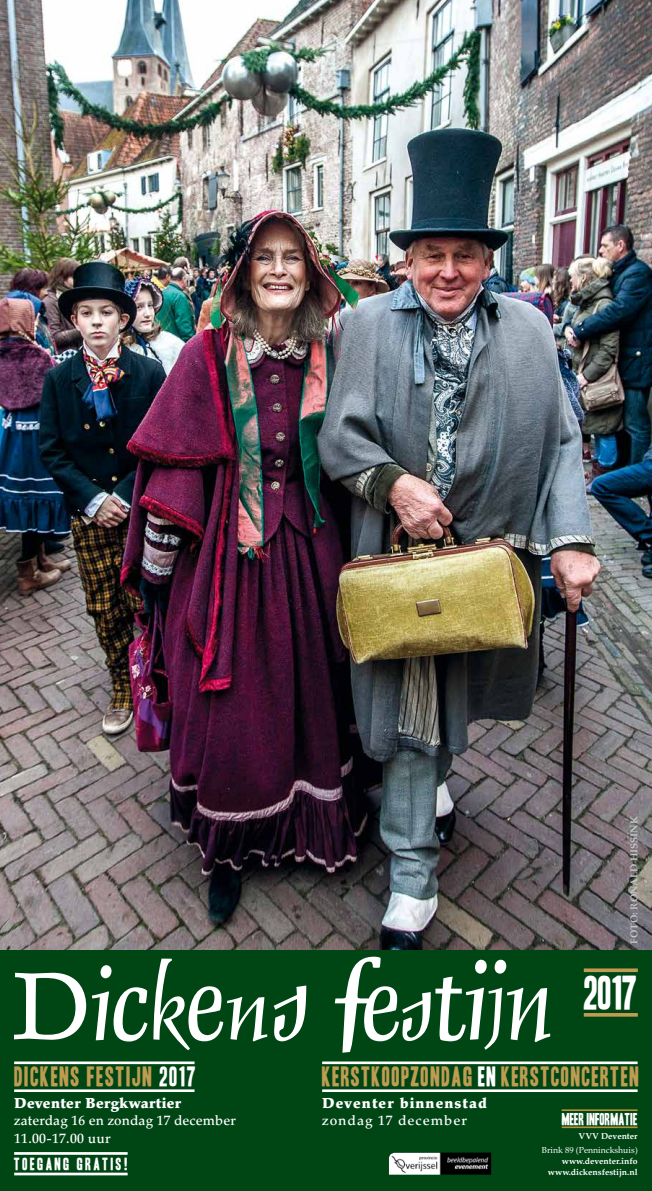
<style>
.page{position:relative;width:652px;height:1191px;background:#fff}
.page>*{position:absolute;margin:0;border:0;box-sizing:border-box;transform-origin:0 0}
.t1{font:41.1px "Headline One HPLHS";color:#fff;scale:.96 1}
.t2{font:24.1px "Headline One HPLHS";letter-spacing:.06em;color:#be9c52;scale:.96 1}
.t3{font:15.2px "Headline One HPLHS";letter-spacing:.15em;color:#fff}
.t4{font:14.8px "Headline One HPLHS";color:#fff;scale:.96 1}
.t5{font:900 14.4px "Palatino";letter-spacing:.02em;color:#fff}
.t6{font:900 14.4px "Palatino";letter-spacing:.07em;color:#fff}
.t7{font:500 13.7px/17.3px "Palatino";letter-spacing:.01em;color:#fff}
.t8{font:500 13.7px "Palatino";letter-spacing:.07em;color:#fff}
.t9{font:700 10px "Palatino";color:#c6c7c8}
.t10{font:700 8.7px/10.8px "Palatino";color:#fff;text-align:right}
.t11{font:8.7px "Palatino";color:#fff}
.s1{color:#fff}
</style>
<div class="page">
<img style="left:0;top:0;width:652px;height:950px">
<div style="left:0;top:950px;width:652px;height:241px;background:#004615"></div>
<hr style="left:14px;top:1061px;width:181px;height:3px;background:#fff">
<hr style="left:14px;top:1089px;width:181px;height:3px;background:#fff">
<hr style="left:322px;top:1061px;width:316px;height:3px;background:#fff">
<hr style="left:322px;top:1089px;width:316px;height:3px;background:#fff">
<hr style="left:562px;top:1109px;width:76px;height:2px;background:#b5903c">
<hr style="left:562px;top:1126px;width:76px;height:2px;background:#b5903c">
<svg style="left:14px;top:972px;width:72px;height:67px"></svg>
<svg style="left:92px;top:965px;width:55px;height:76px"></svg>
<svg style="left:153px;top:958px;width:114px;height:92px"></svg>
<svg style="left:274px;top:985px;width:32px;height:56px"></svg>
<svg style="left:335px;top:956px;width:215px;height:96px"></svg>
<svg style="left:584px;top:968px;width:54px;height:4px"></svg>
<hr style="left:584px;top:1013px;width:54px;height:3px;background:#be9c52">
<img style="left:389px;top:1152px;width:102px;height:22px">
<hr style="left:14px;top:1152px;width:114px;height:2px;background:#fff">
<hr style="left:14px;top:1172px;width:114px;height:3px;background:#fff">
<p class="t2" style="left:14px;top:1065px;width:191px">DICKENS FESTIJN <span class="s1">2017</span></p>
<p class="t5" style="left:14px;top:1094px;width:169px">Deventer Bergkwartier</p>
<p class="t7" style="left:14px;top:1112px;width:223px">zaterdag 16 en zondag 17 december<br>11.00-17.00 uur</p>
<p class="t3" style="left:14px;top:1156px;width:116px">TOEGANG GRATIS!</p>
<p class="t9" style="left:628px;top:943px;width:128px;rotate:-90deg">FOTO: RONALD HISSINK</p>
<h1 class="t1" style="left:584px;top:973px;width:58px">2017</h1>
<p class="t2" style="left:322px;top:1065px;width:332px">KERSTKOOPZONDAG <span class="s1">EN</span> KERSTCONCERTEN</p>
<p class="t6" style="left:322px;top:1094px;width:166px">Deventer binnenstad</p>
<p class="t8" style="left:322px;top:1111px;width:146px">zondag 17 december</p>
<p class="t4" style="left:562px;top:1111px;width:81px">MEER INFORMATIE</p>
<p class="t10" style="left:579px;top:1130px;width:60px">VVV Deventer</p>
<p class="t11" style="left:542px;top:1144px;width:97px">Brink 89 (Penninckshuis)</p>
<p class="t10" style="left:548px;top:1155px;width:91px">www.deventer.info www.dickensfestijn.nl</p>
</div>
